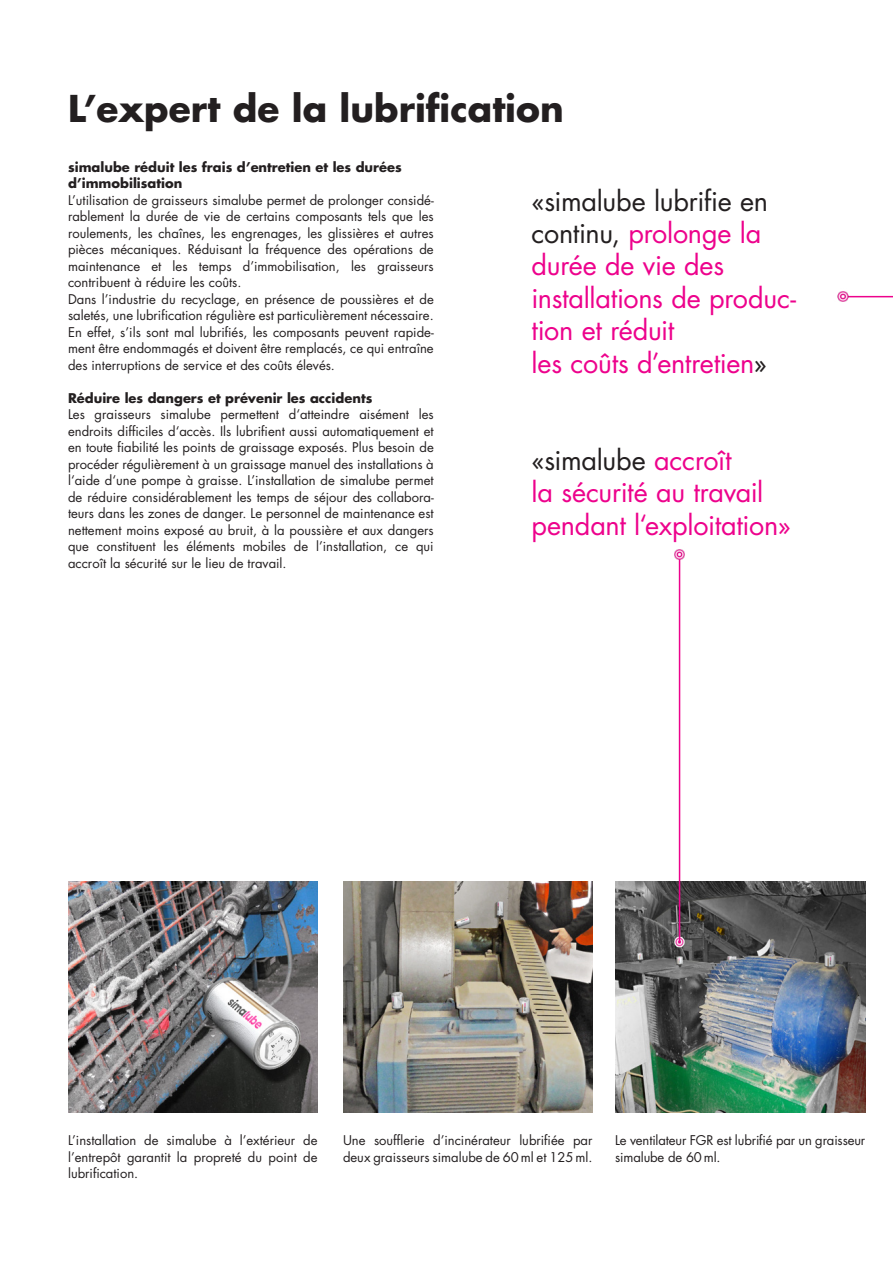
<style>
.page{position:relative;width:893px;height:1263px;background:#fff}
.page>*{position:absolute;margin:0;border:0;box-sizing:border-box;transform-origin:0 0}
._02_Headline_Bold{font:700 36px "Futura Std";color:#231f20}
._02_Titel_Inhalt_Aus{font:27px/32.4px "Futura Std";letter-spacing:-.01em;color:#ed028c}
._02_Lauftext{font:13.05px/16.5px "Futura Std";color:#231f20;text-align:justify}
._02_Lauftext_Titelei{font:700 13.05px/16.5px "Futura Std";color:#231f20}
.s1{color:#231f20}
</style>
<div class="page">
<img style="left:616px;top:881px;width:249px;height:231px">
<img style="left:68px;top:881px;width:249px;height:231px">
<img style="left:343px;top:881px;width:249px;height:231px">
<svg style="left:852px;top:295px;width:41px;height:3px"></svg>
<img style="left:837px;top:291px;width:15px;height:11px">
<img style="left:670px;top:933px;width:19px;height:18px">
<hr style="left:679px;top:559px;width:1px;height:383px;background:#ed028c">
<img style="left:674px;top:549px;width:11px;height:15px">
<p class="_02_Headline_Bold" style="left:68px;top:85px;width:497px">L’expert de la lubrification</p>
<p class="_02_Lauftext_Titelei" style="left:68px;top:158px;width:335px">simalube réduit les frais d’entretien et les durées d’immobilisation</p>
<p class="_02_Lauftext" style="left:68px;top:192px;width:367px">L’utilisation de graisseurs simalube permet de prolonger considé&shy;rablement la durée de vie de certains composants tels que les roulements, les chaînes, les engrenages, les glissières et autres pièces mécaniques. Réduisant la fréquence des opérations de maintenance et les temps d’immobilisation, les graisseurs contribuent à réduire les coûts.</p>
<p class="_02_Lauftext" style="left:68px;top:291px;width:367px">Dans l’industrie du recyclage, en présence de poussières et de saletés, une lubrification régulière est particulièrement nécessaire.<br>En effet, s’ils sont mal lubrifiés, les composants peuvent rapide&shy;ment être endommagés et doivent être remplacés, ce qui entraîne des interruptions de service et des coûts élevés.</p>
<p class="_02_Lauftext_Titelei" style="left:68px;top:389px;width:306px">Réduire les dangers et prévenir les accidents</p>
<p class="_02_Lauftext" style="left:68px;top:406px;width:367px">Les graisseurs simalube permettent d‘atteindre aisément les endroits difficiles d‘accès. Ils lubrifient aussi automatiquement et en toute fiabilité les points de graissage exposés. Plus besoin de procéder régulièrement à un graissage manuel des installations à l‘aide d‘une pompe à graisse. L’installation de simalube permet de réduire considérablement les temps de séjour des collabora&shy;teurs dans les zones de danger. Le personnel de maintenance est nettement moins exposé au bruit, à la poussière et aux dangers que constituent les éléments mobiles de l’installation, ce qui accroît la sécurité sur le lieu de travail.</p>
<p class="_02_Titel_Inhalt_Aus" style="left:531px;top:185px;width:266px"><span class="s1">«simalube lubrifie en continu,</span> prolonge la durée de vie des installations de produc&shy;tion et réduit<br>les coûts d’entretien<span class="s1">»</span></p>
<p class="_02_Titel_Inhalt_Aus" style="left:531px;top:444px;width:261px"><span class="s1">«simalube</span> accroît<br>la sécurité au travail pendant l‘exploitation»</p>
<p class="_02_Lauftext" style="left:68px;top:1132px;width:251px">L’installation de simalube à l’extérieur de l’entrepôt garantit la propreté du point de lubrification.</p>
<p class="_02_Lauftext" style="left:615px;top:1132px;width:252px">Le ventilateur FGR est lubrifié par un graisseur simalube de 60ml.</p>
<p class="_02_Lauftext" style="left:343px;top:1132px;width:251px">Une soufflerie d’incinérateur lubrifiée par deux graisseurs simalube de 60ml et 125ml.</p>
</div>
